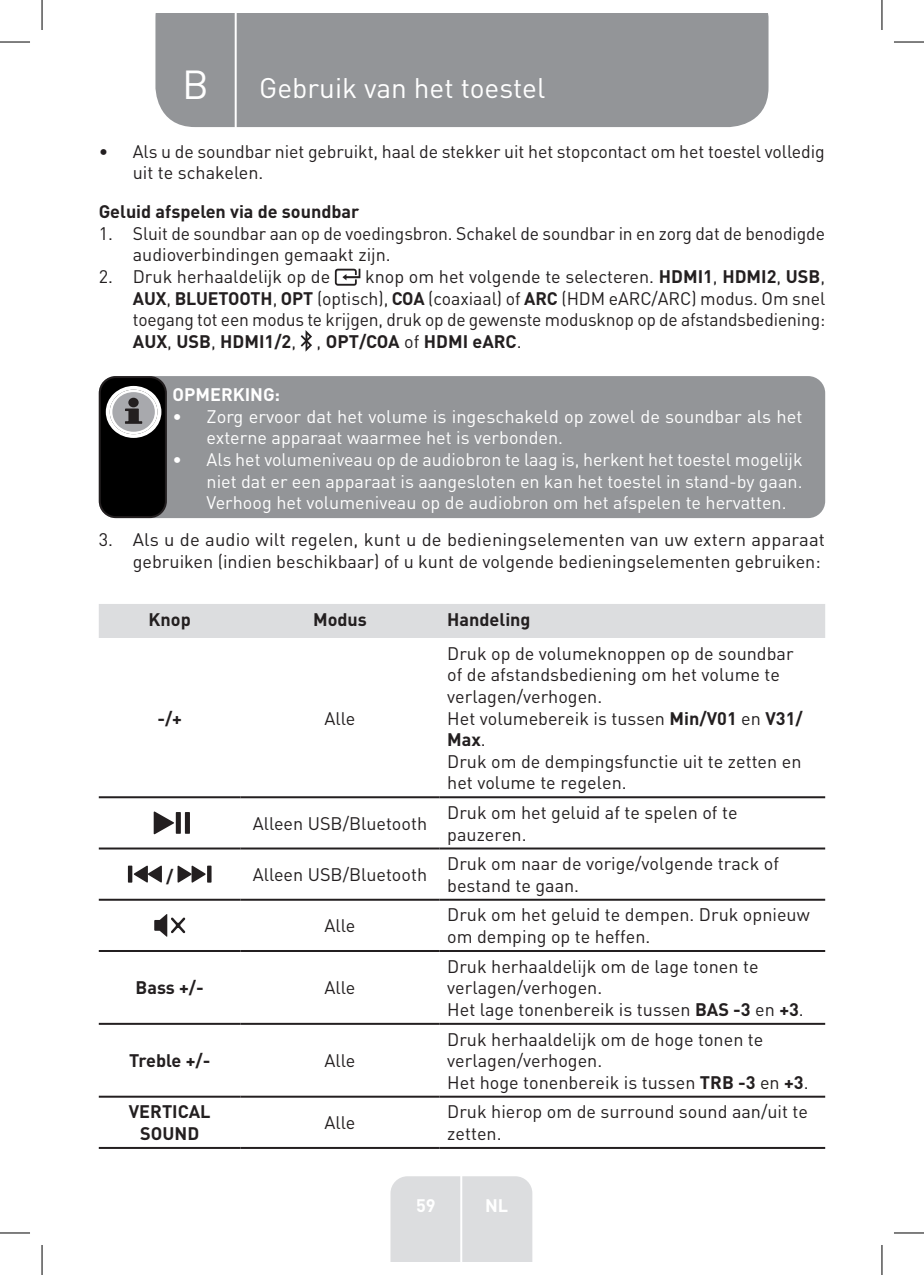
<style>
.page{position:relative;width:924px;height:1275px;background:#fff}
.page>*{position:absolute;margin:0;border:0;box-sizing:border-box;transform-origin:0 0}
.t1{font:40px "DIN Pro";color:#fff}
.TitreGauche__gabarit{font:28px "DIN Pro";color:#fff}
.Left__Table{font:18px/21.6px "DIN Pro";color:#231f20}
.t2{font:18px/21.6px "DIN Pro";color:#fff}
.Centre__Table{font:18px "DIN Pro";color:#231f20}
.Centre__Table-2{font:700 18px/21.6px "DIN Pro";color:#231f20;text-align:center}
.Headline-02_SB{font:700 18px "DIN Pro";color:#231f20}
.White_Text{font:700 18px "DIN Pro";color:#fff}
.Headline__Table{font:700 18px "DIN Pro";color:#231f20}
.s1{font-weight:700}
</style>
<div class="page">
<div style="left:155px;top:14px;width:613px;height:113px;background:#939598"></div>
<div style="left:390px;top:1176px;width:142px;height:85px;background:#dcdddf"></div>
<hr style="left:460px;top:1153px;width:2px;height:108px;background:#fff">
<hr style="left:234px;top:14px;width:2px;height:116px;background:#fff">
<svg style="left:335px;top:269px;width:25px;height:17px"></svg>
<svg style="left:300px;top:330px;width:12px;height:22px"></svg>
<div style="left:99px;top:376px;width:725px;height:142px;background:#939598;border-radius:17px"></div>
<div style="left:100px;top:377px;width:66px;height:140px;background:#000;border-radius:16px"></div>
<div style="left:99px;top:376px;width:68px;height:142px;border:2px solid #231f20;border-radius:16px"></div>
<svg style="left:106px;top:386px;width:55px;height:52px"></svg>
<div style="left:128px;top:398px;width:11px;height:9px;background:#231f20;border-radius:50%"></div>
<div style="left:99px;top:604px;width:725px;height:34px;background:#dcdddf"></div>
<hr style="left:99px;top:796px;width:141px;height:2px;background:#231f20">
<hr style="left:240px;top:796px;width:199px;height:2px;background:#231f20">
<hr style="left:439px;top:796px;width:385px;height:2px;background:#231f20">
<hr style="left:99px;top:847px;width:141px;height:2px;background:#231f20">
<hr style="left:240px;top:847px;width:199px;height:2px;background:#231f20">
<hr style="left:439px;top:847px;width:385px;height:2px;background:#231f20">
<hr style="left:99px;top:898px;width:141px;height:2px;background:#231f20">
<hr style="left:240px;top:898px;width:199px;height:2px;background:#231f20">
<hr style="left:439px;top:898px;width:385px;height:2px;background:#231f20">
<hr style="left:99px;top:950px;width:141px;height:2px;background:#231f20">
<hr style="left:240px;top:950px;width:199px;height:2px;background:#231f20">
<hr style="left:439px;top:950px;width:385px;height:2px;background:#231f20">
<hr style="left:99px;top:1022px;width:141px;height:2px;background:#231f20">
<hr style="left:240px;top:1022px;width:199px;height:2px;background:#231f20">
<hr style="left:439px;top:1022px;width:385px;height:2px;background:#231f20">
<hr style="left:99px;top:1095px;width:141px;height:2px;background:#231f20">
<hr style="left:240px;top:1095px;width:199px;height:2px;background:#231f20">
<hr style="left:439px;top:1095px;width:385px;height:2px;background:#231f20">
<hr style="left:99px;top:1147px;width:141px;height:2px;background:#231f20">
<hr style="left:240px;top:1147px;width:199px;height:2px;background:#231f20">
<hr style="left:439px;top:1147px;width:385px;height:2px;background:#231f20">
<div style="left:176px;top:812px;width:5px;height:22px;background:#231f20"></div>
<div style="left:185px;top:812px;width:5px;height:22px;background:#231f20"></div>
<svg style="left:154px;top:811px;width:20px;height:23px"></svg>
<hr style="left:128px;top:865px;width:4px;height:17px;background:#231f20">
<svg style="left:134px;top:865px;width:28px;height:17px"></svg>
<svg style="left:177px;top:865px;width:28px;height:17px"></svg>
<svg style="left:207px;top:865px;width:4px;height:17px"></svg>
<svg style="left:154px;top:914px;width:31px;height:22px"></svg>
<hr style="left:0;top:42px;width:30px;height:1px;background:#000">
<hr style="left:893px;top:42px;width:30px;height:1px;background:#000">
<hr style="left:0;top:1232px;width:30px;height:1px;background:#000">
<hr style="left:893px;top:1232px;width:30px;height:1px;background:#000">
<hr style="left:42px;top:0;width:1px;height:30px;background:#000">
<hr style="left:42px;top:1245px;width:1px;height:30px;background:#000">
<hr style="left:881px;top:0;width:1px;height:30px;background:#000">
<hr style="left:881px;top:1245px;width:1px;height:30px;background:#000">
<p class="t1" style="left:182px;top:57px;width:28px">B</p>
<p class="TitreGauche__gabarit" style="left:259px;top:69px;width:287px">Gebruik van het toestel</p>
<p class="Left__Table" style="left:133px;top:140px;width:693px;text-indent:-34px">• Als u de soundbar niet gebruikt, haal de stekker uit het stopcontact om het toestel volledig uit te schakelen.</p>
<p class="Headline-02_SB" style="left:99px;top:199px;width:262px">Geluid afspelen via de soundbar</p>
<p class="Left__Table" style="left:133px;top:222px;width:693px;text-indent:-34px">1. Sluit de soundbar aan op de voedingsbron. Schakel de soundbar in en zorg dat de benodigde audioverbindingen gemaakt zijn.</p>
<p class="Left__Table" style="left:99px;top:265px;width:233px">2. Druk herhaaldelijk op de</p>
<p class="Left__Table" style="left:133px;top:265px;width:693px;text-align:justify;text-indent:232px">knop om het volgende te selecteren. <span class="s1">HDMI1</span>, <span class="s1">HDMI2</span>, <span class="s1">USB</span>, <span class="s1">AUX</span>, <span class="s1">BLUETOOTH</span>, <span class="s1">OPT</span> (optisch), <span class="s1">COA</span> (coaxiaal) of <span class="s1">ARC</span> (HDM eARC/ARC) modus. Om snel toegang tot een modus te krijgen, druk op de gewenste modusknop op de afstandsbediening:<br><span class="s1">AUX</span>, <span class="s1">USB</span>, <span class="s1">HDMI1/2</span>, , <span class="s1">OPT/COA</span> of <span class="s1">HDMI eARC</span>.</p>
<p class="White_Text" style="left:172px;top:382px;width:109px">OPMERKING:</p>
<p class="t2" style="left:206px;top:405px;width:597px;text-indent:-34px">• Zorg ervoor dat het volume is ingeschakeld op zowel de soundbar als het externe apparaat waarmee het is verbonden.</p>
<p class="t2" style="left:206px;top:448px;width:597px;text-align:justify;text-indent:-34px">• Als het volumeniveau op de audiobron te laag is, herkent het toestel mogelijk niet dat er een apparaat is aangesloten en kan het toestel in stand-by gaan.<br>Verhoog het volumeniveau op de audiobron om het afspelen te hervatten.</p>
<p class="Left__Table" style="left:99px;top:528px;width:727px;text-align:right">3. Als u de audio wilt regelen, kunt u de bedieningselementen van uw extern apparaat gebruiken (indien beschikbaar) of u kunt de volgende bedieningselementen gebruiken:</p>
<p class="Centre__Table-2" style="left:148px;top:607px;width:44px">Knop</p>
<p class="Centre__Table-2" style="left:313px;top:607px;width:55px">Modus</p>
<p class="Headline__Table" style="left:447px;top:607px;width:85px">Handeling</p>
<p class="Centre__Table-2" style="left:157px;top:706px;width:26px">-/+</p>
<p class="Centre__Table" style="left:324px;top:706px;width:32px">Alle</p>
<p class="Left__Table" style="left:447px;top:641px;width:348px">Druk op de volumeknoppen op de soundbar of de afstandsbediening om het volume te verlagen/verhogen.</p>
<p class="Left__Table" style="left:447px;top:706px;width:357px">Het volumebereik is tussen <span class="s1">Min/V01</span> en <span class="s1">V31/<br>Max</span>.</p>
<p class="Left__Table" style="left:447px;top:749px;width:355px">Druk om de dempingsfunctie uit te zetten en het volume te regelen.</p>
<p class="Centre__Table" style="left:253px;top:811px;width:176px">Alleen USB/Bluetooth</p>
<p class="Left__Table" style="left:447px;top:801px;width:292px">Druk om het geluid af te spelen of te pauzeren.</p>
<p class="Centre__Table-2" style="left:166px;top:864px;width:9px">/</p>
<p class="Centre__Table" style="left:253px;top:862px;width:176px">Alleen USB/Bluetooth</p>
<p class="Left__Table" style="left:447px;top:852px;width:333px">Druk om naar de vorige/volgende track of bestand te gaan.</p>
<p class="Centre__Table" style="left:324px;top:913px;width:32px">Alle</p>
<p class="Left__Table" style="left:447px;top:903px;width:364px">Druk om het geluid te dempen. Druk opnieuw om demping op te heffen.</p>
<p class="Centre__Table-2" style="left:135px;top:976px;width:70px">Bass +/-</p>
<p class="Centre__Table" style="left:324px;top:975px;width:32px">Alle</p>
<p class="Left__Table" style="left:447px;top:954px;width:313px">Druk herhaaldelijk om de lage tonen te verlagen/verhogen.</p>
<p class="Left__Table" style="left:447px;top:998px;width:358px">Het lage tonenbereik is tussen <span class="s1">BAS -3</span> en <span class="s1">+3</span>.</p>
<p class="Centre__Table-2" style="left:129px;top:1049px;width:83px">Treble +/-</p>
<p class="Centre__Table" style="left:324px;top:1048px;width:32px">Alle</p>
<p class="Centre__Table-2" style="left:129px;top:1100px;width:83px">VERTICAL<br>SOUND</p>
<p class="Centre__Table" style="left:324px;top:1110px;width:32px">Alle</p>
<p class="Left__Table" style="left:447px;top:1027px;width:317px">Druk herhaaldelijk om de hoge tonen te verlagen/verhogen.</p>
<p class="Left__Table" style="left:447px;top:1070px;width:363px">Het hoge tonenbereik is tussen <span class="s1">TRB -3</span> en <span class="s1">+3</span>.</p>
<p class="Left__Table" style="left:447px;top:1100px;width:362px">Druk hierop om de surround sound aan/uit te zetten.</p>
<p class="White_Text" style="left:416px;top:1192px;width:21px">59</p>
<p class="White_Text" style="left:485px;top:1192px;width:25px">NL</p>
</div>
